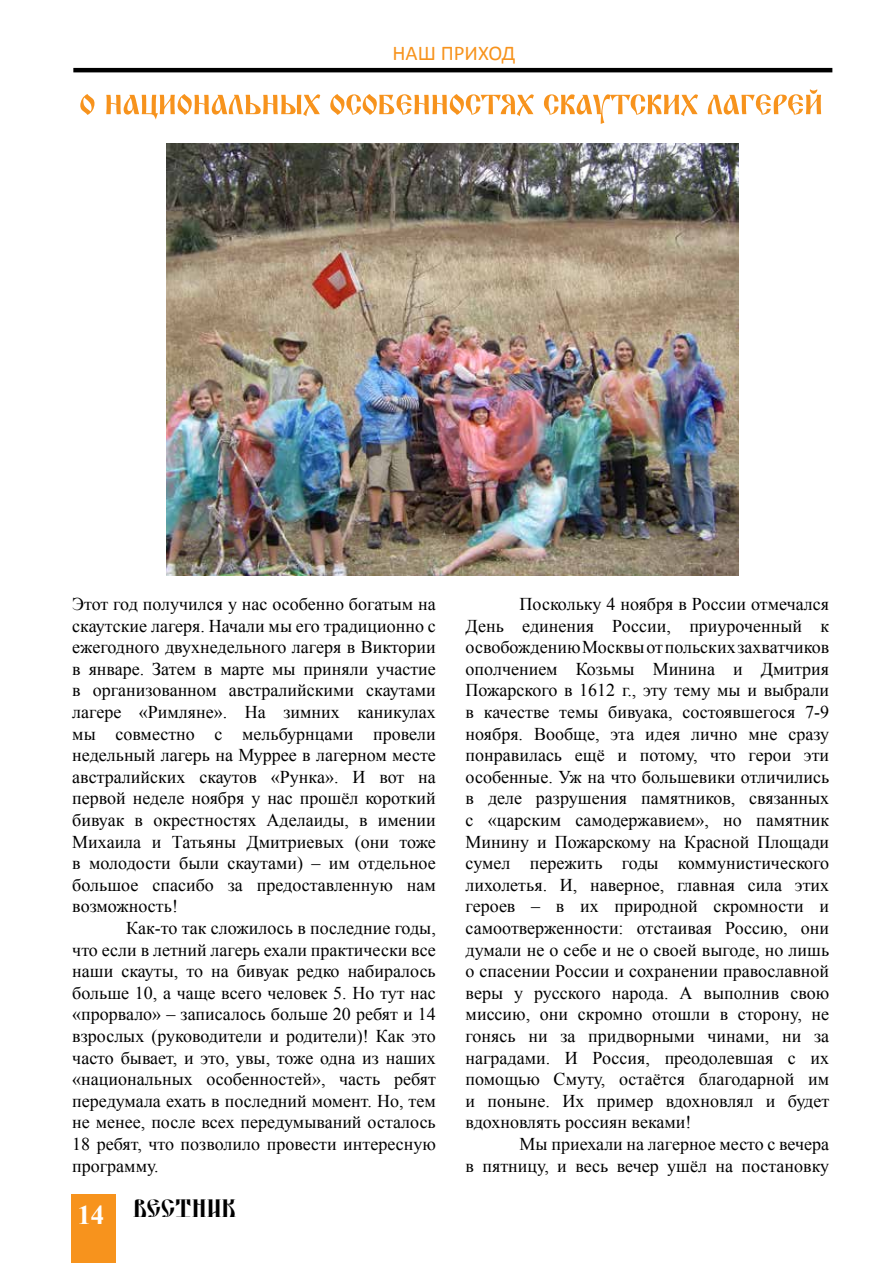
<style>
.page{position:relative;width:893px;height:1263px;background:#fff}
.page>*{position:absolute;margin:0;border:0;box-sizing:border-box;transform-origin:0 0}
.t1{font:24px "DS Yermak D";color:#000}
.t2{font:21px "Calibri";color:#f7931d}
.t3{font:18px/21.6px "Times New Roman";color:#000;text-align:justify}
.s1{font-family:"Times New Roman";font-weight:700;font-size:27px;color:#fff}
</style>
<div class="page">
<hr style="left:73px;top:68px;width:759px;height:4px;background:#000">
<div style="left:71px;top:1195px;width:45px;height:68px;background:#f7931d"></div>
<svg style="left:80px;top:89px;width:741px;height:35px"></svg>
<img style="left:167px;top:144px;width:572px;height:431px">
<p class="t2" style="left:392px;top:40px;width:124px">НАШ ПРИХОД</p>
<p class="t3" style="left:72px;top:593px;width:365px">Этот год получился у нас особенно богатым на скаутские лагеря. Начали мы его традиционно с ежегодного двухнедельного лагеря в Виктории в январе. Затем в марте мы приняли участие в организованном австралийскими скаутами лагере «Римляне». На зимних каникулах мы совместно с мельбурнцами провели недельный лагерь на Муррее в лагерном месте австралийских скаутов «Рунка». И вот на первой неделе ноября у нас прошёл короткий бивуак в окрестностях Аделаиды, в имении Михаила и Татьяны Дмитриевых (они тоже в молодости были скаутами) – им отдельное большое спасибо за предоставленную нам возможность!</p>
<p class="t3" style="left:72px;top:917px;width:365px;text-indent:54px">Как-то так сложилось в последние годы, что если в летний лагерь ехали практически все наши скауты, то на бивуак редко набиралось больше 10, а чаще всего человек 5. Но тут нас «прорвало» – записалось больше 20 ребят и 14 взрослых (руководители и родители)! Как это часто бывает, и это, увы, тоже одна из наших «национальных особенностей», часть ребят передумала ехать в последний момент. Но, тем не менее, после всех передумываний осталось 18 ребят, что позволило провести интересную программу.</p>
<h1 class="t1" style="left:77px;top:1195px;width:161px"><span class="s1">14</span> ВЕСТНИК</h1>
<p class="t3" style="left:466px;top:593px;width:365px;text-indent:54px">Поскольку 4 ноября в России отмечался День единения России, приуроченный к освобождению Москвы от польских захватчиков ополчением Козьмы Минина и Дмитрия Пожарского в 1612 г., эту тему мы и выбрали в качестве темы бивуака, состоявшегося 7-9 ноября. Вообще, эта идея лично мне сразу понравилась ещё и потому, что герои эти особенные. Уж на что большевики отличились в деле разрушения памятников, связанных с «царским самодержавием», но памятник Минину и Пожарскому на Красной Площади сумел пережить годы коммунистического лихолетья. И, наверное, главная сила этих героев – в их природной скромности и самоотверженности: отстаивая Россию, они думали не о себе и не о своей выгоде, но лишь о спасении России и сохранении православной веры у русского народа. А выполнив свою миссию, они скромно отошли в сторону, не гонясь ни за придворными чинами, ни за наградами. И Россия, преодолевшая с их помощью Смуту, остаётся благодарной им и поныне. Их пример вдохновлял и будет вдохновлять россиян веками!</p>
<p class="t3" style="left:466px;top:1133px;width:365px;text-align:right">Мы приехали на лагерное место с вечера<br>в пятницу, и весь вечер ушёл на постановку</p>
</div>
